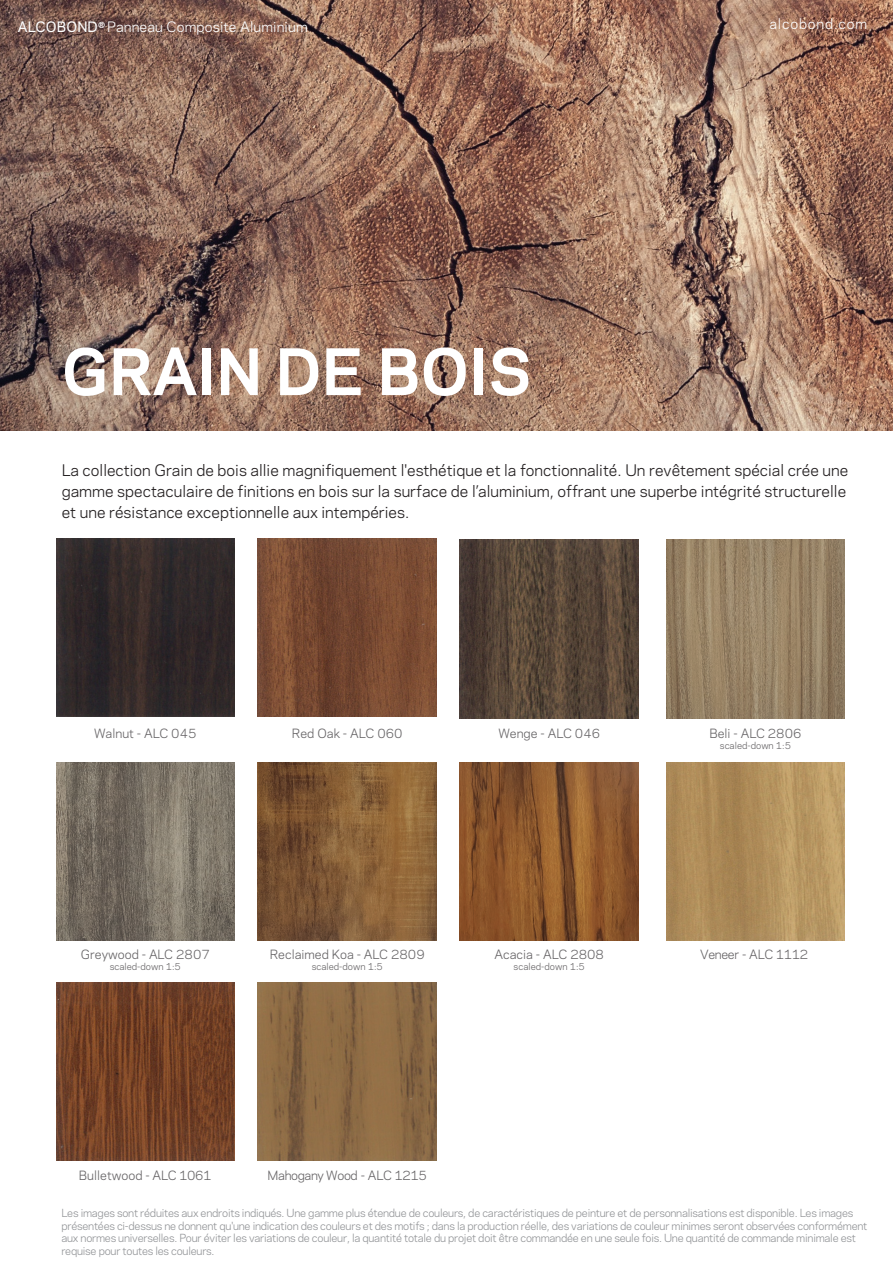
<style>
.page{position:relative;width:893px;height:1263px;background:#fff}
.page>*{position:absolute;margin:0;border:0;box-sizing:border-box;transform-origin:0 0}
.t1{font:700 60px "Galaxie Polaris";color:#fff}
.t2{font:15px/21px "Galaxie Polaris";color:#231f20}
.t3{font:13.5px "Galaxie Polaris";letter-spacing:.01em;color:#fff}
.t4{font:13.5px "Galaxie Polaris";letter-spacing:.06em;color:#fff}
.t5{font:12px "Galaxie Polaris";color:#666466}
.t6{font:12px "Galaxie Polaris";letter-spacing:-.03em;color:#666466}
.t7{font:10.5px/12.6px "Galaxie Polaris";letter-spacing:-.02em;color:#939598}
.t8{font:9px "Galaxie Polaris";color:#666466}
.s1{font-weight:500}
</style>
<div class="page">
<img style="left:0;top:0;width:893px;height:431px">
<img style="left:460px;top:762px;width:179px;height:179px">
<img style="left:258px;top:762px;width:179px;height:179px">
<img style="left:666px;top:540px;width:179px;height:178px">
<img style="left:56px;top:762px;width:179px;height:179px">
<img style="left:56px;top:538px;width:179px;height:179px">
<img style="left:460px;top:540px;width:179px;height:178px">
<img style="left:258px;top:538px;width:179px;height:179px">
<img style="left:56px;top:982px;width:179px;height:179px">
<img style="left:666px;top:762px;width:179px;height:179px">
<img style="left:258px;top:982px;width:179px;height:179px">
<p class="t3" style="left:18px;top:17px;width:291px"><span class="s1">ALCOBOND</span><sup>®</sup> Panneau Composite Aluminium</p>
<p class="t4" style="left:769px;top:14px;width:99px">alcobond.com</p>
<h1 class="t1" style="left:62px;top:327px;width:471px">GRAIN DE BOIS</h1>
<p class="t2" style="left:62px;top:459px;width:788px">La collection Grain de bois allie magnifiquement l'esthétique et la fonctionnalité. Un revêtement spécial crée une gamme spectaculaire de finitions en bois sur la surface de l’aluminium, offrant une superbe intégrité structurelle et une résistance exceptionnelle aux intempéries.</p>
<p class="t5" style="left:94px;top:725px;width:104px">Walnut - ALC 045</p>
<p class="t5" style="left:292px;top:725px;width:112px">Red Oak - ALC 060</p>
<p class="t5" style="left:498px;top:725px;width:103px">Wenge - ALC 046</p>
<p class="t5" style="left:709px;top:725px;width:94px">Beli - ALC 2806</p>
<p class="t8" style="left:720px;top:739px;width:73px">scaled-down 1:5</p>
<p class="t5" style="left:81px;top:945px;width:130px">Greywood - ALC 2807</p>
<p class="t8" style="left:110px;top:959px;width:73px">scaled-down 1:5</p>
<p class="t5" style="left:270px;top:945px;width:156px">Reclaimed Koa - ALC 2809</p>
<p class="t8" style="left:312px;top:959px;width:73px">scaled-down 1:5</p>
<p class="t5" style="left:495px;top:945px;width:111px">Acacia - ALC 2808</p>
<p class="t8" style="left:514px;top:959px;width:73px">scaled-down 1:5</p>
<p class="t6" style="left:700px;top:945px;width:110px">Veneer - ALC 1112</p>
<p class="t5" style="left:79px;top:1166px;width:134px">Bulletwood - ALC 1061</p>
<p class="t6" style="left:268px;top:1166px;width:161px">Mahogany Wood - ALC 1215</p>
<p class="t7" style="left:61px;top:1206px;width:807px">Les images sont réduites aux endroits indiqués. Une gamme plus étendue de couleurs, de caractéristiques de peinture et de personnalisations est disponible. Les images présentées ci-dessus ne donnent qu'une indication des couleurs et des motifs ; dans la production réelle, des variations de couleur minimes seront observées conformément aux normes universelles. Pour éviter les variations de couleur, la quantité totale du projet doit être commandée en une seule fois. Une quantité de commande minimale est requise pour toutes les couleurs.</p>
</div>
